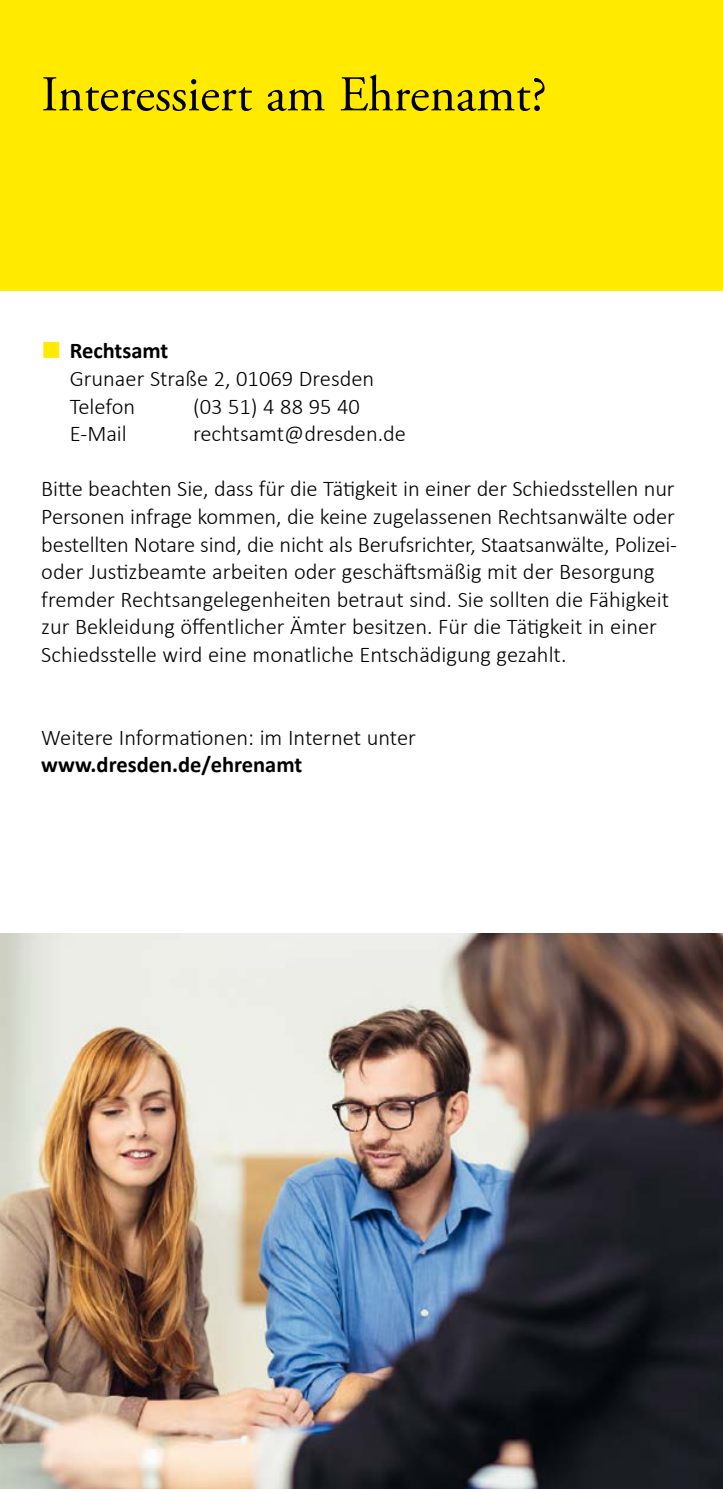
<style>
.page{position:relative;width:723px;height:1489px;background:#fff}
.page>*{position:absolute;margin:0;border:0;box-sizing:border-box;transform-origin:0 0}
.Inhalt_H1_INH{font:50px "Adobe Garamond Pro";color:#000}
.Inhalt_P_INH_Fließtext{font:300 22.5px/27.5px "Calibri";color:#000}
.Inhalt_P_INH_Fließtext-2{font:700 22.5px "Calibri";color:#000}
.s1{color:#ffea00}
.s2{font-weight:700}
</style>
<div class="page">
<img style="left:0;top:933px;width:723px;height:555px">
<div style="left:0;top:0;width:723px;height:290px;background:#ffea00"></div>
<h1 class="Inhalt_H1_INH" style="left:41px;top:64px;width:507px">Interessiert am Ehrenamt?</h1>
<p class="Inhalt_P_INH_Fließtext" style="left:70px;top:336px;width:306px;text-indent:-28px"><span class="s1">■</span> <span class="s2">Rechtsamt<br></span>Grunaer Straße 2, 01069 Dresden<br>Telefon</p>
<p class="Inhalt_P_INH_Fließtext" style="left:193px;top:391px;width:168px">(03 51) 4 88 95 40</p>
<p class="Inhalt_P_INH_Fließtext" style="left:70px;top:419px;width:59px">E-Mail</p>
<p class="Inhalt_P_INH_Fließtext" style="left:193px;top:419px;width:215px">rechtsamt@dresden.de</p>
<p class="Inhalt_P_INH_Fließtext" style="left:41px;top:474px;width:635px">Bitte beachten Sie, dass für die Tätigkeit in einer der Schiedsstellen nur Personen infrage kommen, die keine zugelassenen Rechtsanwälte oder bestellten Notare sind, die nicht als Berufsrichter, Staatsanwälte, Polizei&shy;oder Justizbeamte arbeiten oder geschäftsmäßig mit der Besorgung fremder Rechtsangelegenheiten betraut sind. Sie sollten die Fähigkeit zur Bekleidung öffentlicher Ämter besitzen. Für die Tätigkeit in einer Schiedsstelle wird eine monatliche Entschädigung gezahlt.</p>
<p class="Inhalt_P_INH_Fließtext" style="left:41px;top:722px;width:376px">Weitere Informationen: im Internet unter</p>
<p class="Inhalt_P_INH_Fließtext-2" style="left:41px;top:750px;width:262px">www.dresden.de/ehrenamt</p>
</div>
